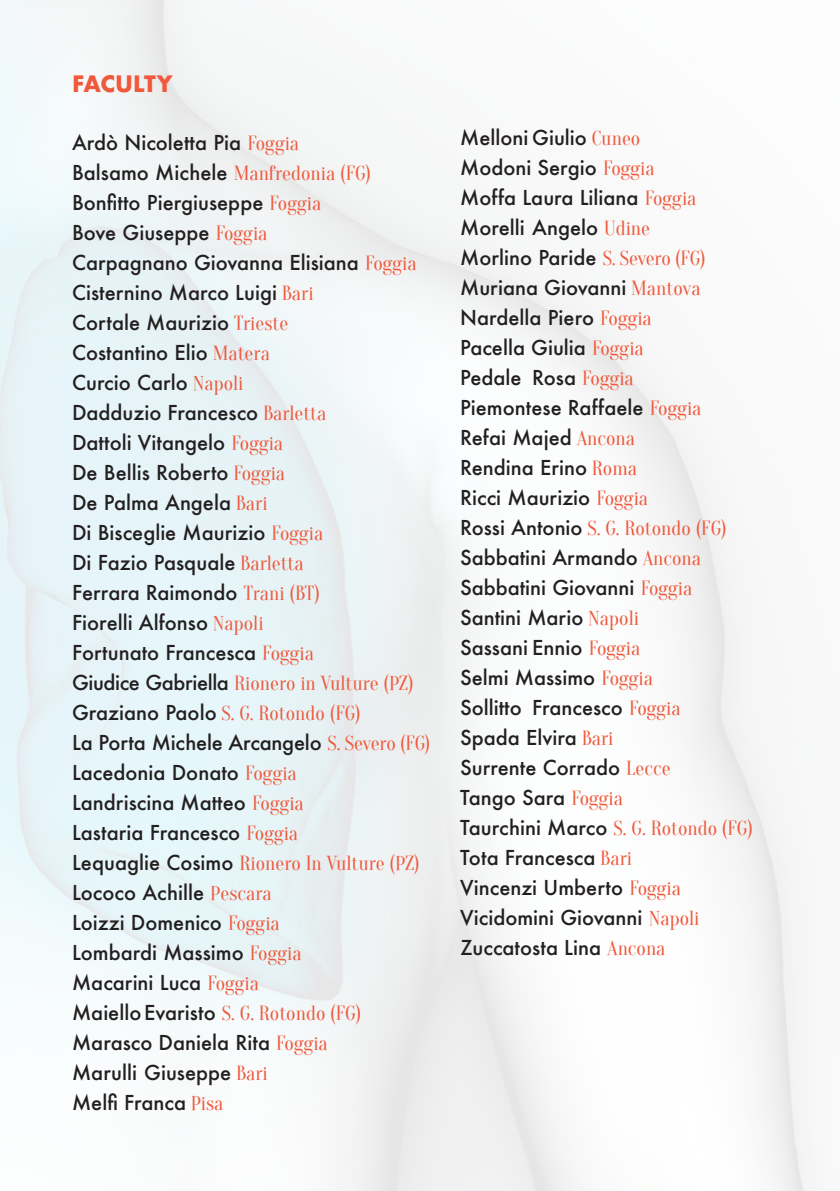
<style>
.page{position:relative;width:840px;height:1191px;background:#fff}
.page>*{position:absolute;margin:0;border:0;box-sizing:border-box;transform-origin:0 0}
.t1{font:700 22px "Futura";letter-spacing:-.015em;color:#f0593c}
.t2{font:500 20px/30px "Futura";color:#231f20}
.t3{font:20px/30px "Oranienbaum";color:#f0593c}
.s1{font-family:"Oranienbaum";font-weight:400;color:#f0593c}
.s2{font-family:"Futura";font-weight:500;color:#231f20}
</style>
<div class="page">
<p class="t1" style="left:72px;top:68px;width:102px">FACULTY</p>
<p class="t2" style="left:72px;top:127px;width:228px">Ardò Nicoletta Pia <span class="s1">Foggia</span></p>
<p class="t3" style="left:72px;top:159px;width:300px"><span class="s2">Balsamo Michele</span> Manfredonia (FG)</p>
<p class="t2" style="left:72px;top:187px;width:346px">Bonfitto Piergiuseppe <span class="s1">Foggia<br></span>Bove Giuseppe <span class="s1">Foggia<br></span>Carpagnano Giovanna Elisiana <span class="s1">Foggia<br></span>Cisternino Marco Luigi <span class="s1">Bari<br></span>Cortale Maurizio <span class="s1">Trieste<br></span>Costantino Elio <span class="s1">Matera<br></span>Curcio Carlo <span class="s1">Napoli<br></span>Dadduzio Francesco <span class="s1">Barletta<br></span>Dattoli Vitangelo <span class="s1">Foggia<br></span>De Bellis Roberto <span class="s1">Foggia<br></span>De Palma Angela <span class="s1">Bari<br></span>Di Bisceglie Maurizio <span class="s1">Foggia<br></span>Di Fazio Pasquale <span class="s1">Barletta<br></span>Ferrara Raimondo <span class="s1">Trani (BT)<br></span>Fiorelli Alfonso <span class="s1">Napoli<br></span>Fortunato Francesca <span class="s1">Foggia</span></p>
<p class="t3" style="left:72px;top:669px;width:343px"><span class="s2">Giudice Gabriella</span> Rionero in Vulture (PZ)<br><span class="s2">Graziano Paolo</span> S. G. Rotondo (FG)</p>
<p class="t2" style="left:72px;top:727px;width:360px">La Porta Michele Arcangelo <span class="s1">S. Severo (FG)<br></span>Lacedonia Donato <span class="s1">Foggia<br></span>Landriscina Matteo <span class="s1">Foggia<br></span>Lastaria Francesco <span class="s1">Foggia</span></p>
<p class="t3" style="left:72px;top:849px;width:349px"><span class="s2">Lequaglie Cosimo</span> Rionero In Vulture (PZ)</p>
<p class="t2" style="left:72px;top:877px;width:290px">Lococo Achille <span class="s1">Pescara<br></span>Loizzi Domenico <span class="s1">Foggia<br></span>Lombardi Massimo <span class="s1">Foggia<br></span>Macarini Luca <span class="s1">Foggia<br></span>MaielloEvaristo <span class="s1">S. G. Rotondo (FG)<br></span>Marasco Daniela Rita <span class="s1">Foggia<br></span>Marulli Giuseppe <span class="s1">Bari<br></span>Melfi Franca <span class="s1">Pisa</span></p>
<p class="t2" style="left:460px;top:122px;width:247px">Melloni Giulio <span class="s1">Cuneo<br></span>Modoni Sergio <span class="s1">Foggia<br></span>Moffa Laura Liliana <span class="s1">Foggia<br></span>Morelli Angelo <span class="s1">Udine<br></span>Morlino Paride <span class="s1">S. Severo (FG)<br></span>Muriana Giovanni <span class="s1">Mantova<br></span>Nardella Piero <span class="s1">Foggia<br></span>Pacella Giulia <span class="s1">Foggia<br></span>Pedale Rosa <span class="s1">Foggia<br></span>Piemontese Raffaele <span class="s1">Foggia<br></span>Refai Majed <span class="s1">Ancona<br></span>Rendina Erino <span class="s1">Roma<br></span>Ricci Maurizio <span class="s1">Foggia</span></p>
<p class="t3" style="left:460px;top:513px;width:268px"><span class="s2">Rossi Antonio</span> S. G. Rotondo (FG)</p>
<p class="t2" style="left:460px;top:542px;width:242px">Sabbatini Armando <span class="s1">Ancona<br></span>Sabbatini Giovanni <span class="s1">Foggia<br></span>Santini Mario <span class="s1">Napoli<br></span>Sassani Ennio <span class="s1">Foggia<br></span>Selmi Massimo <span class="s1">Foggia<br></span>Sollitto Francesco <span class="s1">Foggia<br></span>Spada Elvira <span class="s1">Bari<br></span>Surrente Corrado <span class="s1">Lecce<br></span>Tango Sara <span class="s1">Foggia</span></p>
<p class="t3" style="left:460px;top:813px;width:294px"><span class="s2">Taurchini Marco</span> S. G. Rotondo (FG)</p>
<p class="t2" style="left:460px;top:842px;width:241px">Tota Francesca <span class="s1">Bari<br></span>Vincenzi Umberto <span class="s1">Foggia<br></span>Vicidomini Giovanni <span class="s1">Napoli<br></span>Zuccatosta Lina <span class="s1">Ancona</span></p>
</div>
